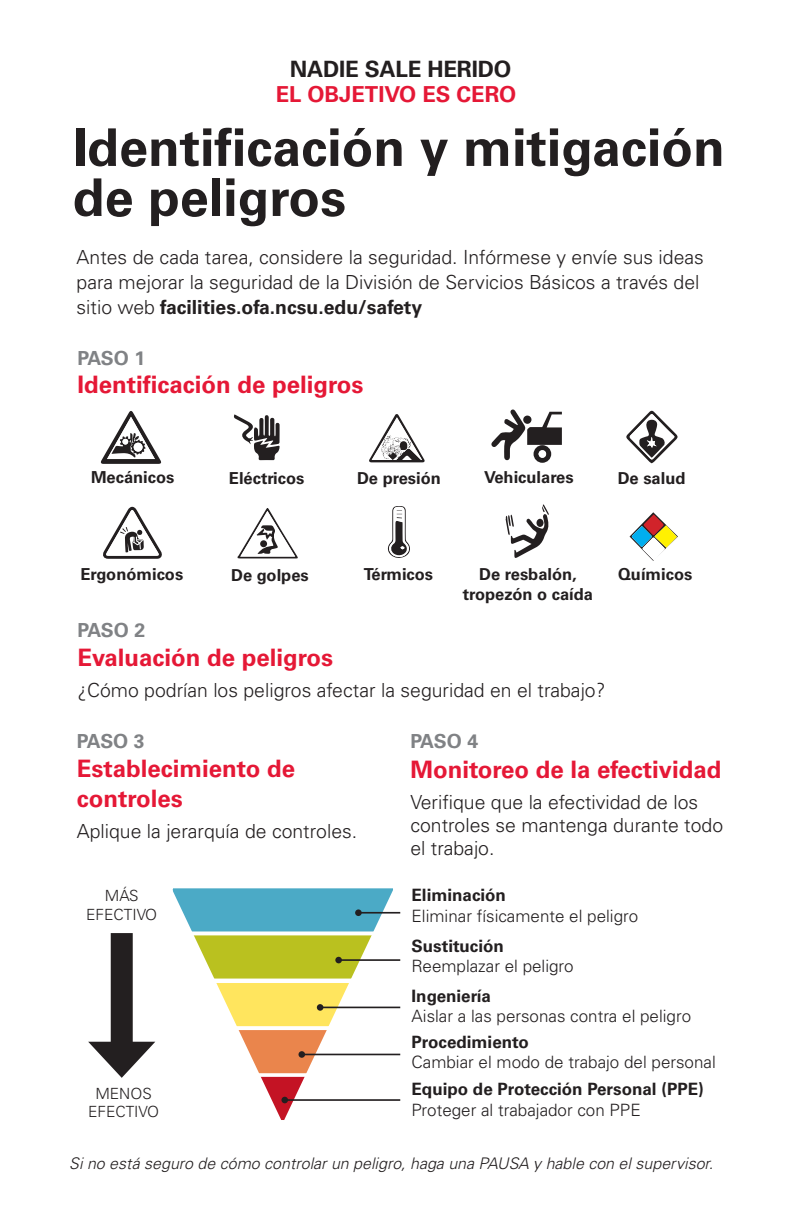
<style>
.page{position:relative;width:792px;height:1224px;background:#fff}
.page>*{position:absolute;margin:0;border:0;box-sizing:border-box;transform-origin:0 0}
.t1{font:700 52px/50px "Univers LT Std";color:#231f20}
.t2{font:700 24px/29.4px "Univers LT Std";color:#e51836}
.t3{font:700 22.4px "Univers LT Std";letter-spacing:-.01em;color:#231f20}
.t4{font:700 22px "Univers LT Std";color:#e51836}
.t5{font:300 19.4px/23.2px "Univers LT Std";color:#231f20}
.t6{font:700 19.4px "Univers LT Std";letter-spacing:-.02em;color:#808285}
.t7{font:300 17px "Univers LT Std";color:#231f20}
.t8{font:700 17px "Univers LT Std";color:#231f20}
.t9{font:700 16.4px/19.8px "Univers LT Std";color:#231f20;text-align:center}
.t10{font:italic 300 16px "Univers LT Std";color:#231f20}
.t11{font:300 15.4px/18.4px "Univers LT Std";color:#231f20;text-align:center}
.s1{font-weight:700}
</style>
<div class="page">
<svg style="left:172px;top:888px;width:223px;height:232px"></svg>
<hr style="left:358px;top:912px;width:42px;height:2px;background:#231f20">
<div style="left:355px;top:909px;width:7px;height:7px;background:#231f20;border-radius:50%"></div>
<hr style="left:339px;top:959px;width:61px;height:2px;background:#231f20">
<div style="left:335px;top:957px;width:7px;height:6px;background:#231f20;border-radius:50%"></div>
<hr style="left:320px;top:1007px;width:80px;height:1px;background:#231f20">
<div style="left:317px;top:1004px;width:6px;height:7px;background:#231f20;border-radius:50%"></div>
<hr style="left:302px;top:1054px;width:98px;height:1px;background:#231f20">
<div style="left:299px;top:1051px;width:6px;height:7px;background:#231f20;border-radius:50%"></div>
<hr style="left:285px;top:1099px;width:115px;height:2px;background:#231f20">
<div style="left:281px;top:1097px;width:7px;height:6px;background:#231f20;border-radius:50%"></div>
<div style="left:111px;top:933px;width:22px;height:123px;background:#231f20"></div>
<svg style="left:88px;top:1042px;width:67px;height:36px"></svg>
<svg style="left:505px;top:504px;width:44px;height:54px"></svg>
<svg style="left:234px;top:414px;width:46px;height:47px"></svg>
<svg style="left:626px;top:410px;width:52px;height:54px"></svg>
<svg style="left:387px;top:506px;width:23px;height:52px"></svg>
<svg style="left:369px;top:414px;width:56px;height:49px"></svg>
<svg style="left:100px;top:411px;width:62px;height:53px"></svg>
<div style="left:134px;top:443px;width:9px;height:9px;background:#fff;border-radius:50%"></div>
<svg style="left:103px;top:506px;width:59px;height:53px"></svg>
<svg style="left:238px;top:508px;width:60px;height:51px"></svg>
<div style="left:260px;top:540px;width:7px;height:7px;background:#231f20;border-radius:50%"></div>
<svg style="left:491px;top:409px;width:71px;height:54px"></svg>
<svg style="left:629px;top:512px;width:49px;height:49px"></svg>
<p class="t3" style="left:290px;top:56px;width:223px">NADIE SALE HERIDO</p>
<p class="t4" style="left:276px;top:81px;width:242px">EL OBJETIVO ES CERO</p>
<h1 class="t1" style="left:73px;top:123px;width:653px">Identificación y mitigación de peligros</h1>
<p class="t5" style="left:77px;top:244px;width:629px;line-height:25.2px">Antes de cada tarea, considere la seguridad. Infórmese y envíe sus ideas para mejorar la seguridad de la División de Servicios Básicos a través del sitio web <span class="s1">facilities.ofa.ncsu.edu/safety</span></p>
<p class="t6" style="left:77px;top:346px;width:69px">PASO 1</p>
<p class="t2" style="left:77px;top:371px;width:288px">Identificación de peligros</p>
<p class="t9" style="left:91px;top:468px;width:85px">Mecánicos</p>
<p class="t9" style="left:484px;top:468px;width:91px">Vehiculares</p>
<p class="t9" style="left:229px;top:468px;width:77px">Eléctricos</p>
<p class="t9" style="left:357px;top:468px;width:85px">De presión</p>
<p class="t9" style="left:618px;top:469px;width:69px">De salud</p>
<p class="t9" style="left:80px;top:565px;width:104px">Ergonómicos</p>
<p class="t9" style="left:231px;top:565px;width:79px">De golpes</p>
<p class="t9" style="left:364px;top:565px;width:71px">Térmicos</p>
<p class="t9" style="left:463px;top:565px;width:132px">De resbalón, tropezón o caída</p>
<p class="t9" style="left:618px;top:565px;width:76px">Químicos</p>
<p class="t6" style="left:77px;top:619px;width:69px">PASO 2</p>
<p class="t2" style="left:77px;top:644px;width:257px">Evaluación de peligros</p>
<p class="t5" style="left:77px;top:679px;width:530px">¿Cómo podrían los peligros afectar la seguridad en el trabajo?</p>
<p class="t6" style="left:77px;top:730px;width:69px">PASO 3</p>
<p class="t2" style="left:77px;top:754px;width:220px">Establecimiento de controles</p>
<p class="t5" style="left:77px;top:819px;width:282px">Aplique la jerarquía de controles.</p>
<p class="t6" style="left:410px;top:730px;width:69px">PASO 4</p>
<p class="t2" style="left:410px;top:755px;width:313px">Monitoreo de la efectividad</p>
<p class="t5" style="left:410px;top:790px;width:314px">Verifique que la efectividad de los controles se mantenga durante todo el trabajo.</p>
<p class="t11" style="left:86px;top:886px;width:73px">MÁS<br>EFECTIVO</p>
<p class="t8" style="left:412px;top:885px;width:96px">Eliminación</p>
<p class="t7" style="left:412px;top:905px;width:228px">Eliminar físicamente el peligro</p>
<p class="t8" style="left:412px;top:936px;width:94px">Sustitución</p>
<p class="t7" style="left:412px;top:956px;width:164px">Reemplazar el peligro</p>
<p class="t8" style="left:412px;top:986px;width:81px">Ingeniería</p>
<p class="t7" style="left:412px;top:1006px;width:281px">Aislar a las personas contra el peligro</p>
<p class="t8" style="left:412px;top:1032px;width:119px">Procedimiento</p>
<p class="t7" style="left:412px;top:1052px;width:306px">Cambiar el modo de trabajo del personal</p>
<p class="t11" style="left:88px;top:1084px;width:73px">MENOS<br>EFECTIVO</p>
<p class="t8" style="left:412px;top:1080px;width:294px">Equipo de Protección Personal (PPE)</p>
<p class="t7" style="left:412px;top:1100px;width:231px">Proteger al trabajador con PPE</p>
<p class="t10" style="left:69px;top:1153px;width:645px">Si no está seguro de cómo controlar un peligro, haga una PAUSA y hable con el supervisor.</p>
</div>
